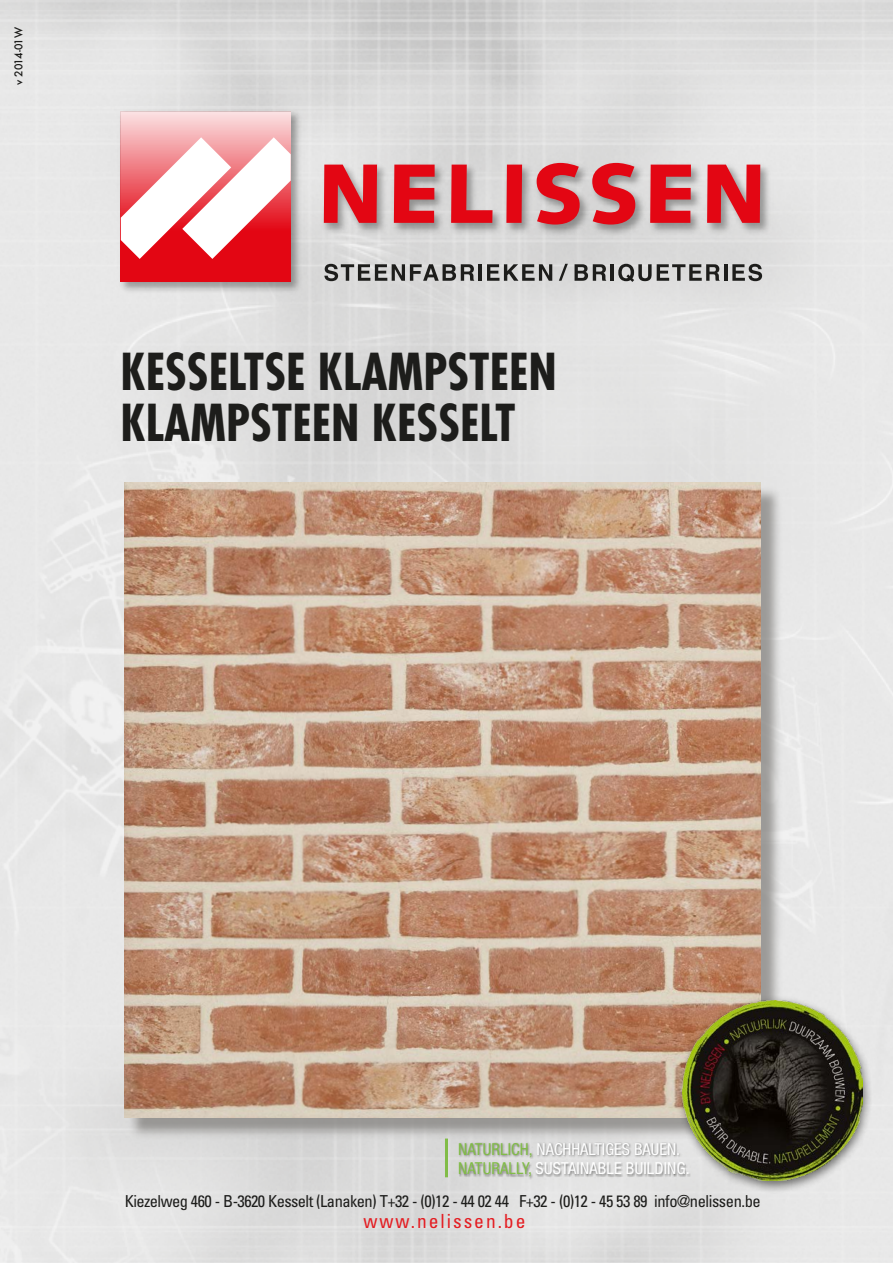
<style>
.page{position:relative;width:893px;height:1263px;background:#fff}
.page>*{position:absolute;margin:0;border:0;box-sizing:border-box;transform-origin:0 0}
.t1{font:700 condensed 49.5px "Futura";color:#1d1d1b}
.t2{font:condensed 19.5px "Univers";letter-spacing:.1em;color:#e41d22}
.t3{font:condensed 16.5px "Univers";letter-spacing:-.035em;color:#1d1d1b}
.t4{font:condensed 16.5px "Helvetica Neue";letter-spacing:.01em;color:#fff}
.t5{font:500 10.5px "Futura";letter-spacing:-.075em;color:#1d1d1b}
.s1{color:#81bc47}
</style>
<div class="page">
<img style="left:0;top:0;width:893px;height:1263px">
<div style="left:128px;top:486px;width:654px;height:653px;background:#83817e;opacity:.75"></div>
<img style="left:124px;top:482px;width:636px;height:635px">
<hr style="left:445px;top:1138px;width:3px;height:39px;background:#81bc47">
<div style="left:459px;top:1142px;width:232px;height:37px;background:#1d1d1b;opacity:.49"></div>
<img style="left:116px;top:107px;width:190px;height:189px">
<img style="left:319px;top:158px;width:456px;height:81px">
<svg style="left:324px;top:165px;width:53px;height:58px;background:#db3a43"></svg>
<svg style="left:394px;top:165px;width:41px;height:58px;background:#d5313a"></svg>
<svg style="left:451px;top:165px;width:41px;height:58px;background:#d8696f"></svg>
<svg style="left:506px;top:165px;width:16px;height:58px"></svg>
<svg style="left:537px;top:163px;width:43px;height:62px;background:#d34d55"></svg>
<svg style="left:592px;top:163px;width:43px;height:62px;background:#d44e56"></svg>
<svg style="left:650px;top:165px;width:41px;height:58px;background:#d7323c"></svg>
<svg style="left:707px;top:165px;width:53px;height:58px;background:#db3a43"></svg>
<svg style="left:324px;top:264px;width:150px;height:17px;background:#858584"></svg>
<hr style="left:479px;top:264px;width:3px;height:17px;background:#1d1d1b">
<svg style="left:487px;top:264px;width:65px;height:17px"></svg>
<svg style="left:559px;top:264px;width:9px;height:17px"></svg>
<svg style="left:575px;top:264px;width:31px;height:17px"></svg>
<hr style="left:611px;top:264px;width:3px;height:17px;background:#1d1d1b">
<svg style="left:618px;top:264px;width:102px;height:18px;background:#8c8c8b"></svg>
<hr style="left:724px;top:264px;width:3px;height:17px;background:#1d1d1b">
<svg style="left:732px;top:264px;width:30px;height:17px"></svg>
<svg style="left:121px;top:112px;width:170px;height:169px;background:#ee6e76"></svg>
<svg style="left:121px;top:137px;width:170px;height:122px"></svg>
<div style="left:675px;top:995px;width:198px;height:198px;background:#1d1d1b;opacity:.6"></div>
<img style="left:682px;top:1000px;width:180px;height:180px">
<p class="t5" style="left:12px;top:85px;width:60px;rotate:-90deg">v 2014-01W</p>
<p class="t1" style="left:120px;top:339px;width:438px">KESSELTSE KLAMPSTEEN</p>
<p class="t1" style="left:120px;top:390px;width:397px">KLAMPSTEEN KESSELT</p>
<p class="t4" style="left:458px;top:1139px;width:224px"><span class="s1">NATURLICH,</span> NACHHALTIGES BAUEN.</p>
<p class="t4" style="left:458px;top:1159px;width:233px"><span class="s1">NATURALLY,</span> SUSTAINABLE BUILDING.</p>
<p class="t3" style="left:125px;top:1191px;width:638px">Kiezelweg 460 - B-3620 Kesselt (Lanaken) T+32 - (0)12 - 44 02 44 F+32 - (0)12 - 45 53 89 info@nelissen.be</p>
<p class="t2" style="left:363px;top:1209px;width:163px">www.nelissen.be</p>
</div>
